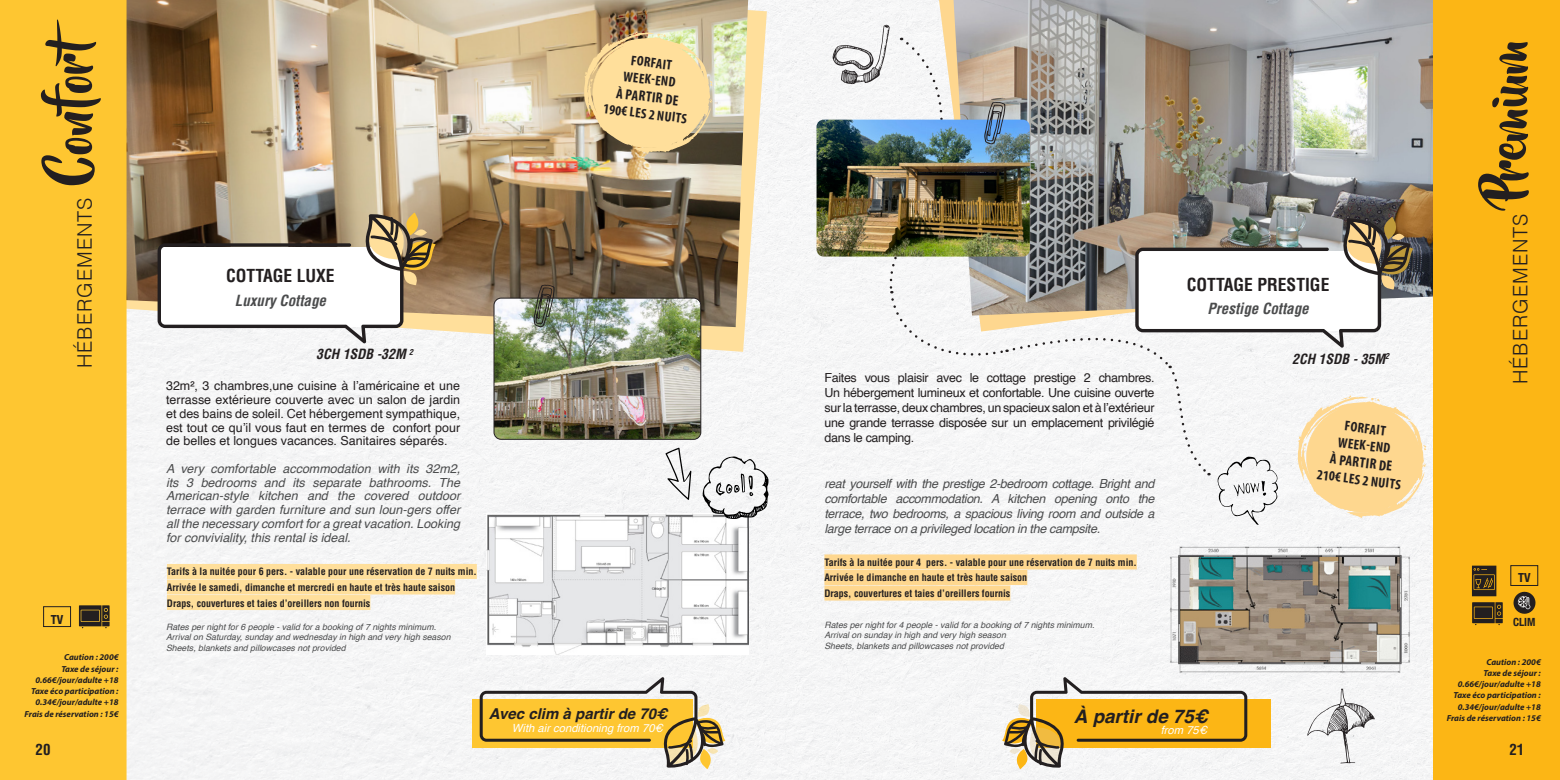
<style>
.page{position:relative;width:1560px;height:780px;background:#fff}
.page>*{position:absolute;margin:0;border:0;box-sizing:border-box;transform-origin:0 0}
.t1{font:50px "Beyond The Mountains";color:#231f20}
.t2{font:300 20px "Helvetica";letter-spacing:.05em;color:#231f20}
.t3{font:italic 700 18.75px "Helvetica";color:#231f20}
.t4{font:700 condensed 17.5px "Helvetica";color:#231f20}
.t5{font:italic 700 condensed 15px "Helvetica";color:#4b4c4d}
.t6{font:italic 700 15px "Helvetica";color:#231f20}
.t7{font:700 condensed 15px "Helvetica";color:#231f20}
.t8{font:700 condensed 14.62px "Myriad Pro";color:#231f20}
.t9{font:700 condensed 14.12px "Myriad Pro";color:#231f20}
.t10{font:italic 700 condensed 13.75px "Helvetica";color:#231f20}
.texte{font:italic 12.5px/13.8px "Helvetica";letter-spacing:-.01em;color:#4b4c4d;text-align:justify}
.texte-2{font:12.5px/13.8px "Helvetica";letter-spacing:-.01em;color:#231f20;text-align:justify}
.t11{font:700 condensed 12.5px "Helvetica Neue";color:#231f20}
.texte-3{font:italic 11.25px "Helvetica";color:#fff}
.t12{font:700 condensed 11.25px "Helvetica Neue";color:#231f20}
.texte_surligné_CONFORT{font:700 condensed 10px "Helvetica";color:#231f20}
.texte_surligné_PRESTIGE{font:700 condensed 10px "Helvetica";color:#231f20}
.t13{font:italic 8.75px "Helvetica";color:#4b4c4d}
.TEXTE_BULLES{font:italic 700 8.75px/11.2px "Myriad Pro";color:#231f20;text-align:center}
</style>
<div class="page">
<div style="left:126px;top:0;width:1307px;height:780px;background:#f5f5f6"></div>
<svg style="left:126px;top:0;width:640px;height:352px;fill:#f8f4f4"></svg>
<img style="left:126px;top:0;width:622px;height:327px">
<div style="left:167px;top:564px;width:310px;height:15px;background:#ffdf9b"></div>
<div style="left:167px;top:579px;width:288px;height:15px;background:#ffdf9b"></div>
<div style="left:167px;top:595px;width:203px;height:15px;background:#ffdf9b"></div>
<svg style="left:157px;top:212px;width:278px;height:131px"></svg>
<img style="left:494px;top:298px;width:206px;height:141px">
<div style="left:493px;top:298px;width:208px;height:141px;border:1px solid #231f20;border-radius:7px"></div>
<svg style="left:582px;top:31px;width:131px;height:123px"></svg>
<div style="left:0;top:0;width:126px;height:780px;background:#fec631"></div>
<div style="left:43px;top:606px;width:28px;height:21px;border:1px solid #231f20"></div>
<svg style="left:79px;top:605px;width:31px;height:23px"></svg>
<svg style="left:533px;top:284px;width:21px;height:43px"></svg>
<img style="left:486px;top:514px;width:262px;height:141px">
<svg style="left:665px;top:447px;width:26px;height:53px"></svg>
<svg style="left:702px;top:456px;width:66px;height:63px"></svg>
<div style="left:472px;top:699px;width:220px;height:48px;background:#fec631"></div>
<svg style="left:479px;top:677px;width:246px;height:92px"></svg>
<img style="left:953px;top:0;width:480px;height:315px">
<img style="left:1161px;top:531px;width:263px;height:142px">
<div style="left:1433px;top:0;width:126px;height:780px;background:#fcb615"></div>
<svg style="left:1471px;top:565px;width:24px;height:31px"></svg>
<svg style="left:1513px;top:591px;width:22px;height:23px"></svg>
<svg style="left:1472px;top:602px;width:30px;height:23px"></svg>
<div style="left:1509px;top:565px;width:28px;height:21px;border:1px solid #231f20"></div>
<div style="left:824px;top:554px;width:312px;height:15px;background:#fed78f"></div>
<div style="left:824px;top:570px;width:203px;height:15px;background:#fed78f"></div>
<div style="left:824px;top:585px;width:186px;height:15px;background:#fed78f"></div>
<img style="left:816px;top:120px;width:16px;height:136px">
<svg style="left:1306px;top:688px;width:68px;height:75px"></svg>
<img style="left:832px;top:25px;width:594px;height:500px">
<div style="left:1036px;top:699px;width:234px;height:48px;background:#fcb615"></div>
<svg style="left:1002px;top:677px;width:245px;height:92px"></svg>
<p class="t1" style="left:45px;top:185px;width:181px;rotate:-90deg">Confort</p>
<p class="t2" style="left:68px;top:368px;width:173px;rotate:-90deg">HÉBERGEMENTS</p>
<p class="t4" style="left:226px;top:265px;width:110px">COTTAGE LUXE</p>
<p class="t5" style="left:235px;top:291px;width:93px">Luxury Cottage</p>
<p class="t10" style="left:316px;top:345px;width:98px">3CH 1SDB -32M <sup>2</sup></p>
<p class="texte-2" style="left:166px;top:379px;width:295px">32m², 3 chambres,une cuisine à l’américaine et une terrasse extérieure couverte avec un salon de jardin et des bains de soleil. Cet hébergement sympathique, est tout ce qu’il vous faut en termes de confort pour de belles et longues vacances. Sanitaires séparés.</p>
<p class="texte" style="left:166px;top:462px;width:295px">A very comfortable accommodation with its 32m2, its 3 bedrooms and its separate bathrooms. The American-style kitchen and the covered outdoor terrace with garden furniture and sun loun-gers offer all the necessary comfort for a great vacation. Looking for conviviality, this rental is ideal.</p>
<p class="texte_surligné_CONFORT" style="left:167px;top:565px;width:311px">Tarifs à la nuitée pour 6 pers. - valable pour une réservation de 7 nuits min.</p>
<p class="texte_surligné_CONFORT" style="left:167px;top:581px;width:290px">Arrivée le samedi, dimanche et mercredi en haute et très haute saison</p>
<p class="texte_surligné_CONFORT" style="left:167px;top:596px;width:205px">Draps, couvertures et taies d’oreillers non fournis</p>
<p class="t9" style="left:632px;top:51px;width:43px;rotate:7deg">FORFAIT</p>
<p class="t9" style="left:624px;top:67px;width:54px;rotate:7deg">WEEK-END</p>
<p class="t8" style="left:617px;top:84px;width:64px;rotate:7deg">À PARTIR DE</p>
<p class="t9" style="left:604px;top:100px;width:85px;rotate:7deg">190€ LES 2 NUITS</p>
<p class="texte-2" style="left:824px;top:371px;width:331px;line-height:15px">Faites vous plaisir avec le cottage prestige 2 chambres.<br>Un hébergement lumineux et confortable. Une cuisine ouverte sur la terrasse, deux chambres, un spacieux salon et à l’extérieur une grande terrasse disposée sur un emplacement privilégié dans le camping.</p>
<p class="texte" style="left:824px;top:476px;width:331px;line-height:15px">reat yourself with the prestige 2-bedroom cottage. Bright and comfortable accommodation. A kitchen opening onto the terrace, two bedrooms, a spacious living room and outside a large terrace on a privileged location in the campsite.</p>
<p class="texte_surligné_PRESTIGE" style="left:824px;top:556px;width:314px">Tarifs à la nuitée pour 4 pers. - valable pour une réservation de 7 nuits min.</p>
<p class="texte_surligné_PRESTIGE" style="left:824px;top:571px;width:204px">Arrivée le dimanche en haute et très haute saison</p>
<p class="texte_surligné_PRESTIGE" style="left:824px;top:587px;width:187px">Draps, couvertures et taies d’oreillers fournis</p>
<p class="t4" style="left:1186px;top:273px;width:144px">COTTAGE PRESTIGE</p>
<p class="t5" style="left:1207px;top:299px;width:103px">Prestige Cottage</p>
<p class="t10" style="left:1291px;top:349px;width:98px">2CH 1SDB - 35M<sup>2</sup></p>
<p class="t9" style="left:1345px;top:417px;width:43px;rotate:7deg">FORFAIT</p>
<p class="t9" style="left:1338px;top:433px;width:54px;rotate:7deg">WEEK-END</p>
<p class="t8" style="left:1330px;top:449px;width:64px;rotate:7deg">À PARTIR DE</p>
<p class="t9" style="left:1317px;top:465px;width:86px;rotate:7deg">210€ LES 2 NUITS</p>
<p class="t11" style="left:51px;top:609px;width:14px">TV</p>
<p class="t13" style="left:824px;top:617px;width:271px">Rates per night for 4 people - valid for a booking of 7 nights minimum.</p>
<p class="t13" style="left:824px;top:628px;width:183px">Arrival on sunday in high and very high season</p>
<p class="t13" style="left:824px;top:638px;width:181px">Sheets, blankets and pillowcases not provided</p>
<p class="t13" style="left:166px;top:620px;width:271px">Rates per night for 6 people - valid for a booking of 7 nights minimum.</p>
<p class="t13" style="left:166px;top:630px;width:286px">Arrival on Saturday, sunday and wednesday in high and very high season</p>
<p class="t13" style="left:166px;top:641px;width:181px">Sheets, blankets and pillowcases not provided</p>
<p class="TEXTE_BULLES" style="left:64px;top:651px;width:56px">Caution : 200€</p>
<p class="TEXTE_BULLES" style="left:61px;top:662px;width:59px">Taxe de séjour :</p>
<p class="TEXTE_BULLES" style="left:31px;top:674px;width:89px">0.66€/jour/adulte +18<br>Taxe éco participation :</p>
<p class="TEXTE_BULLES" style="left:24px;top:696px;width:95px;text-align:right">0.34€/jour/adulte +18<br>Frais de réservation : 15€</p>
<p class="t6" style="left:489px;top:704px;width:180px">Avec clim à partir de 70€</p>
<p class="t3" style="left:1073px;top:704px;width:135px">À partir de 75€</p>
<p class="texte-3" style="left:512px;top:719px;width:152px">With air conditioning from 70€</p>
<p class="texte-3" style="left:1160px;top:721px;width:48px">from 75€</p>
<p class="t7" style="left:36px;top:739px;width:16px">20</p>
<p class="t1" style="left:1480px;top:201px;width:164px;rotate:-90deg">Premium</p>
<p class="t2" style="left:1502px;top:384px;width:173px;rotate:-90deg">HÉBERGEMENTS</p>
<p class="t11" style="left:1517px;top:567px;width:14px">TV</p>
<p class="t12" style="left:1512px;top:612px;width:24px">CLIM</p>
<p class="TEXTE_BULLES" style="left:1485px;top:655px;width:56px">Caution : 200€</p>
<p class="TEXTE_BULLES" style="left:1483px;top:667px;width:59px">Taxe de séjour :</p>
<p class="TEXTE_BULLES" style="left:1453px;top:678px;width:89px">0.66€/jour/adulte +18<br>Taxe éco participation :</p>
<p class="TEXTE_BULLES" style="left:1446px;top:700px;width:95px;text-align:right">0.34€/jour/adulte +18<br>Frais de réservation : 15€</p>
<p class="t7" style="left:1508px;top:739px;width:16px">21</p>
</div>
